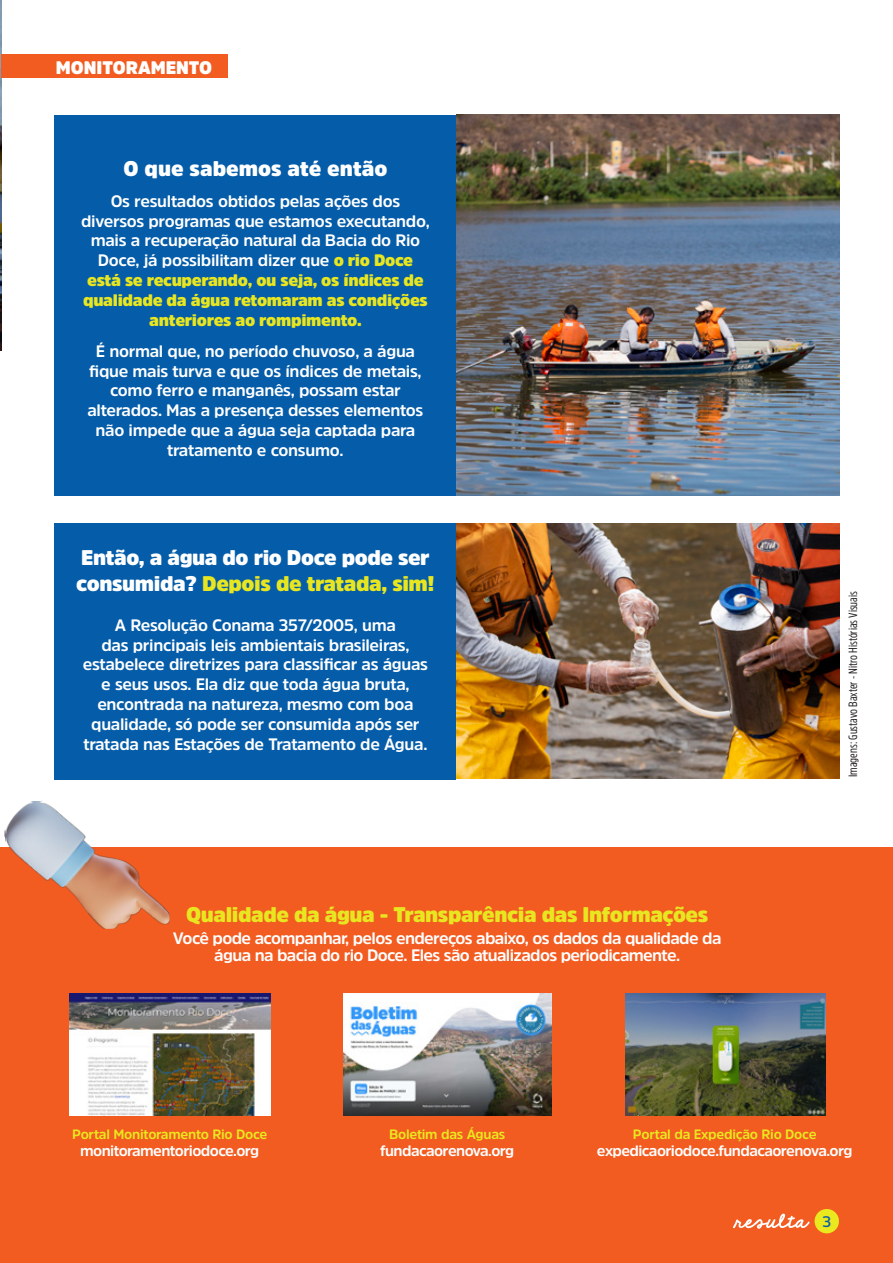
<style>
.page{position:relative;width:893px;height:1263px;background:#fff}
.page>*{position:absolute;margin:0;border:0;box-sizing:border-box;transform-origin:0 0}
.t1{font:900 21px/25.2px "Amsi Pro";letter-spacing:-.02em;color:#fff}
.t2{font:900 21px "Amsi Pro";letter-spacing:-.02em;color:#e8e620}
.t3{font:900 21px "Amsi Pro";color:#fff}
.t4{font:900 18px "Amsi Pro";color:#fff}
.t5{font:700 16.5px/19.8px "Amsi Pro";letter-spacing:-.02em;color:#fff;text-align:center}
.t6{font:700 16.5px/16.5px "Amsi Pro";letter-spacing:-.04em;color:#fff;text-align:center}
.t7{font:600 15.15px "Amsi Pro";color:#055ca8}
.t8{font:700 15px "Amsi Pro";letter-spacing:-.04em;color:#fff}
.t9{font:700 13.5px "Amsi Pro";letter-spacing:-.02em;color:#eae81e}
.t10{font:12px "Amsi Pro Cond";color:#231f20}
.s1{font-weight:900;color:#e8e620}
.s2{color:#e8e620}
</style>
<div class="page">
<div style="left:0;top:847px;width:893px;height:416px;background:#f25c21"></div>
<img style="left:343px;top:993px;width:208px;height:122px">
<img style="left:0;top:0;width:1px;height:350px">
<div style="left:55px;top:115px;width:401px;height:381px;background:#055ca8"></div>
<div style="left:55px;top:523px;width:401px;height:256px;background:#055ca8"></div>
<img style="left:456px;top:115px;width:384px;height:381px">
<img style="left:456px;top:523px;width:384px;height:256px">
<div style="left:1px;top:54px;width:227px;height:23px;background:#f25c21"></div>
<img style="left:69px;top:993px;width:201px;height:123px">
<img style="left:626px;top:993px;width:199px;height:123px">
<img style="left:4px;top:800px;width:166px;height:129px">
<svg style="left:733px;top:1214px;width:76px;height:15px"></svg>
<div style="left:815px;top:1209px;width:24px;height:24px;background:#eae81e;border-radius:50%"></div>
<p class="t4" style="left:56px;top:55px;width:158px">MONITORAMENTO</p>
<p class="t3" style="left:124px;top:154px;width:265px">O que sabemos até então</p>
<p class="t5" style="left:81px;top:191px;width:350px">Os resultados obtidos pelas ações dos diversos programas que estamos executando, mais a recuperação natural da Bacia do Rio Doce, já possibilitam dizer que <span class="s1">o rio Doce está se recuperando, ou seja, os índices de qualidade da água retomaram as condições anteriores ao rompimento.</span></p>
<p class="t5" style="left:87px;top:341px;width:338px">É normal que, no período chuvoso, a água fique mais turva e que os índices de metais, como ferro e manganês, possam estar alterados. Mas a presença desses elementos não impede que a água seja captada para tratamento e consumo.</p>
<p class="t1" style="left:76px;top:545px;width:360px">Então, a água do rio Doce pode ser consumida? <span class="s2">Depois de tratada, sim!</span></p>
<p class="t5" style="left:83px;top:615px;width:347px">A Resolução Conama 357/2005, uma<br>das principais leis ambientais brasileiras, estabelece diretrizes para classificar as águas e seus usos. Ela diz que toda água bruta, encontrada na natureza, mesmo com boa qualidade, só pode ser consumida após ser tratada nas Estações de Tratamento de Água.</p>
<p class="t2" style="left:186px;top:900px;width:524px">Qualidade da água - Transparência das Informações</p>
<p class="t6" style="left:173px;top:930px;width:550px">Você pode acompanhar, pelos endereços abaixo, os dados da qualidade da água na bacia do rio Doce. Eles são atualizados periodicamente.</p>
<p class="t10" style="left:845px;top:777px;width:187px;rotate:-90deg">Imagens: Gustavo Baxter - Nitro Histórias Visuais</p>
<p class="t9" style="left:72px;top:1125px;width:197px">Portal Monitoramento Rio Doce</p>
<p class="t8" style="left:80px;top:1140px;width:181px">monitoramentoriodoce.org</p>
<p class="t9" style="left:389px;top:1125px;width:118px">Boletim das Águas</p>
<p class="t8" style="left:380px;top:1140px;width:136px">fundacaorenova.org</p>
<p class="t9" style="left:633px;top:1125px;width:185px">Portal da Expedição Rio Doce</p>
<p class="t8" style="left:597px;top:1140px;width:257px">expedicaoriodoce.fundacaorenova.org</p>
<p class="t7" style="left:822px;top:1211px;width:10px">3</p>
</div>
